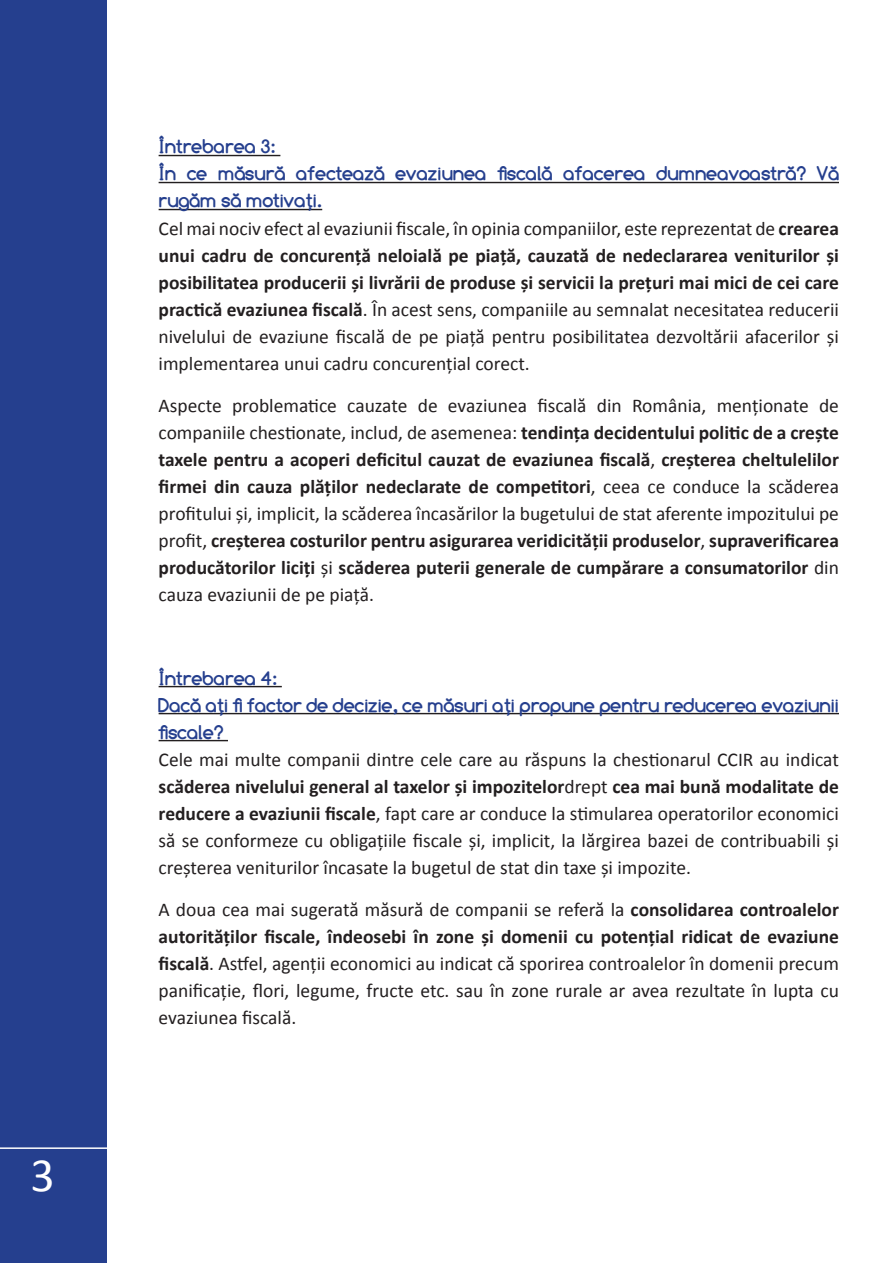
<style>
.page{position:relative;width:893px;height:1263px;background:#fff}
.page>*{position:absolute;margin:0;border:0;box-sizing:border-box;transform-origin:0 0}
.t1{font:48px "Calibri";color:#fff}
.t2{font:19.5px/27px "Calibri";color:#231f20;text-align:justify}
.t3{font:700 19.5px/27px "Calibri";color:#231f20;text-align:justify}
.t4{font:700 19.5px/27px "Comfortaa";color:#253f8e}
.s1{font-weight:700}
.s2{font-weight:400}
</style>
<div class="page">
<hr style="left:159px;top:155px;width:121px;height:1px;background:#231f20">
<hr style="left:159px;top:182px;width:680px;height:1px;background:#231f20">
<hr style="left:159px;top:209px;width:163px;height:1px;background:#231f20">
<hr style="left:159px;top:686px;width:123px;height:1px;background:#231f20">
<hr style="left:159px;top:713px;width:680px;height:1px;background:#231f20">
<hr style="left:159px;top:740px;width:69px;height:1px;background:#231f20">
<div style="left:0;top:0;width:106px;height:1263px;background:#253f8e"></div>
<hr style="left:0;top:1147px;width:119px;height:2px;background:#fff">
<h1 class="t1" style="left:31px;top:1145px;width:26px">3</h1>
<p class="t4" style="left:159px;top:133px;width:682px">Întrebarea 3:<br>În ce măsură afectează evaziunea fiscală afacerea dumneavoastră? Vă rugăm să motivaţi.</p>
<p class="t2" style="left:159px;top:214px;width:682px">Cel mai nociv efect al evaziunii fiscale, în opinia companiilor, este reprezentat de <span class="s1">crearea unui cadru de concurenţă neloială pe piaţă, cauzată de nedeclararea veniturilor şi posibilitatea producerii şi livrării de produse şi servicii la preţuri mai mici de cei care practică evaziunea fiscală</span>. În acest sens, companiile au semnalat necesitatea reducerii nivelului de evaziune fiscală de pe piaţă pentru posibilitatea dezvoltării afacerilor şi implementarea unui cadru concurenţial corect.</p>
<p class="t3" style="left:159px;top:391px;width:682px"><span class="s2">Aspecte problematice cauzate de evaziunea fiscală din România, menţionate de companiile chestionate, includ, de asemenea:</span> tendinţa decidentului politic de a creşte taxele pentru a acoperi deficitul cauzat de evaziunea fiscală<span class="s2">,</span> creşterea cheltulelilor firmei din cauza plăţilor nedeclarate de competitori<span class="s2">, ceea ce conduce la scăderea profitului şi, implicit, la scăderea încasărilor la bugetului de stat aferente impozitului pe profit,</span> creşterea costurilor pentru asigurarea veridicităţii produselor<span class="s2">,</span> supraverificarea producătorilor liciţi <span class="s2">şi</span> scăderea puterii generale de cumpărare a consumatorilor <span class="s2">din cauza evaziunii de pe piaţă.</span></p>
<p class="t4" style="left:159px;top:664px;width:682px">Întrebarea 4:<br>Dacă aţi fi factor de decizie, ce măsuri aţi propune pentru reducerea evaziunii fiscale?</p>
<p class="t2" style="left:159px;top:745px;width:682px">Cele mai multe companii dintre cele care au răspuns la chestionarul CCIR au indicat <span class="s1">scăderea nivelului general al taxelor şi impozitelor</span>drept <span class="s1">cea mai bună modalitate de reducere a evaziunii fiscale</span>, fapt care ar conduce la stimularea operatorilor economici să se conformeze cu obligaţiile fiscale şi, implicit, la lărgirea bazei de contribuabili şi creşterea veniturilor încasate la bugetul de stat din taxe şi impozite.</p>
<p class="t2" style="left:159px;top:895px;width:682px">A doua cea mai sugerată măsură de companii se referă la <span class="s1">consolidarea controalelor autorităţilor fiscale, îndeosebi în zone şi domenii cu potenţial ridicat de evaziune fiscală</span>. Astfel, agenţii economici au indicat că sporirea controalelor în domenii precum panificaţie, flori, legume, fructe etc. sau în zone rurale ar avea rezultate în lupta cu evaziunea fiscală.</p>
</div>
